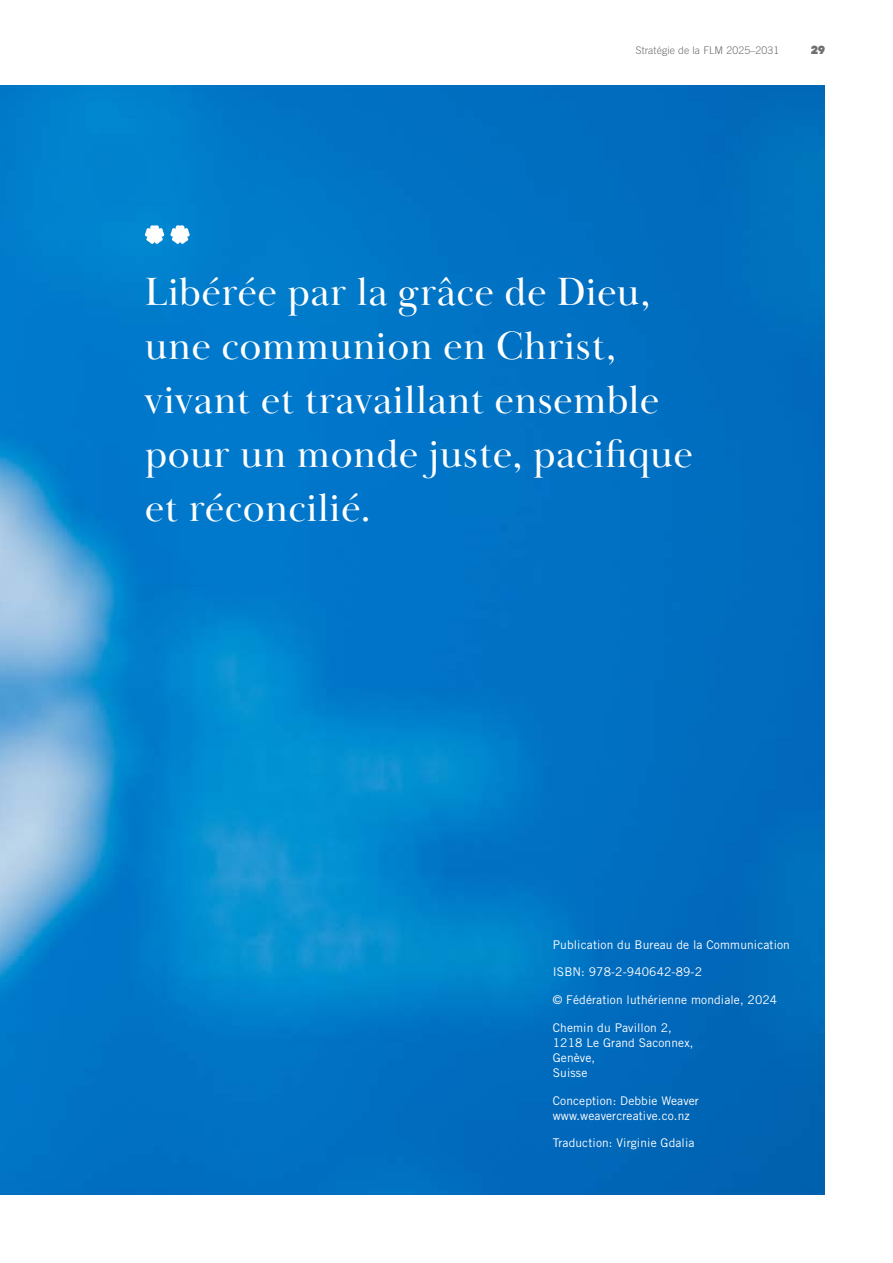
<style>
.page{position:relative;width:893px;height:1263px;background:#fff}
.page>*{position:absolute;margin:0;border:0;box-sizing:border-box;transform-origin:0 0}
.t1{font:40.5px/54px "Baskerville Display PT";letter-spacing:.01em;color:#fff}
.t2{font:12px/15px "Trade Gothic LT Std";letter-spacing:.01em;color:#fff}
.t3{font:900 12px "Centra No 2";color:#706f6f}
.t4{font:300 10.5px "Trade Gothic LT Std";letter-spacing:.01em;color:#706f6f}
</style>
<div class="page">
<img style="left:0;top:85px;width:825px;height:1110px">
<svg style="left:144px;top:225px;width:47px;height:20px"></svg>
<p class="t4" style="left:636px;top:44px;width:145px">Stratégie de la FLM 2025–2031</p>
<p class="t3" style="left:811px;top:42px;width:15px">29</p>
<h1 class="t1" style="left:145px;top:266px;width:550px">Libérée par la grâce de Dieu, une communion en Christ, vivant et travaillant ensemble pour un monde juste, pacifique et réconcilié.</h1>
<p class="t2" style="left:553px;top:936px;width:239px">Publication du Bureau de la Communication</p>
<p class="t2" style="left:553px;top:964px;width:151px">ISBN: 978-2-940642-89-2</p>
<p class="t2" style="left:553px;top:992px;width:226px">© Fédération luthérienne mondiale, 2024</p>
<p class="t2" style="left:553px;top:1020px;width:142px">Chemin du Pavillon 2,<br>1218 Le Grand Saconnex,<br>Genève,<br>Suisse</p>
<p class="t2" style="left:553px;top:1093px;width:148px">Conception: Debbie Weaver www.weavercreative.co.nz</p>
<p class="t2" style="left:553px;top:1135px;width:143px">Traduction: Virginie Gdalia</p>
</div>
